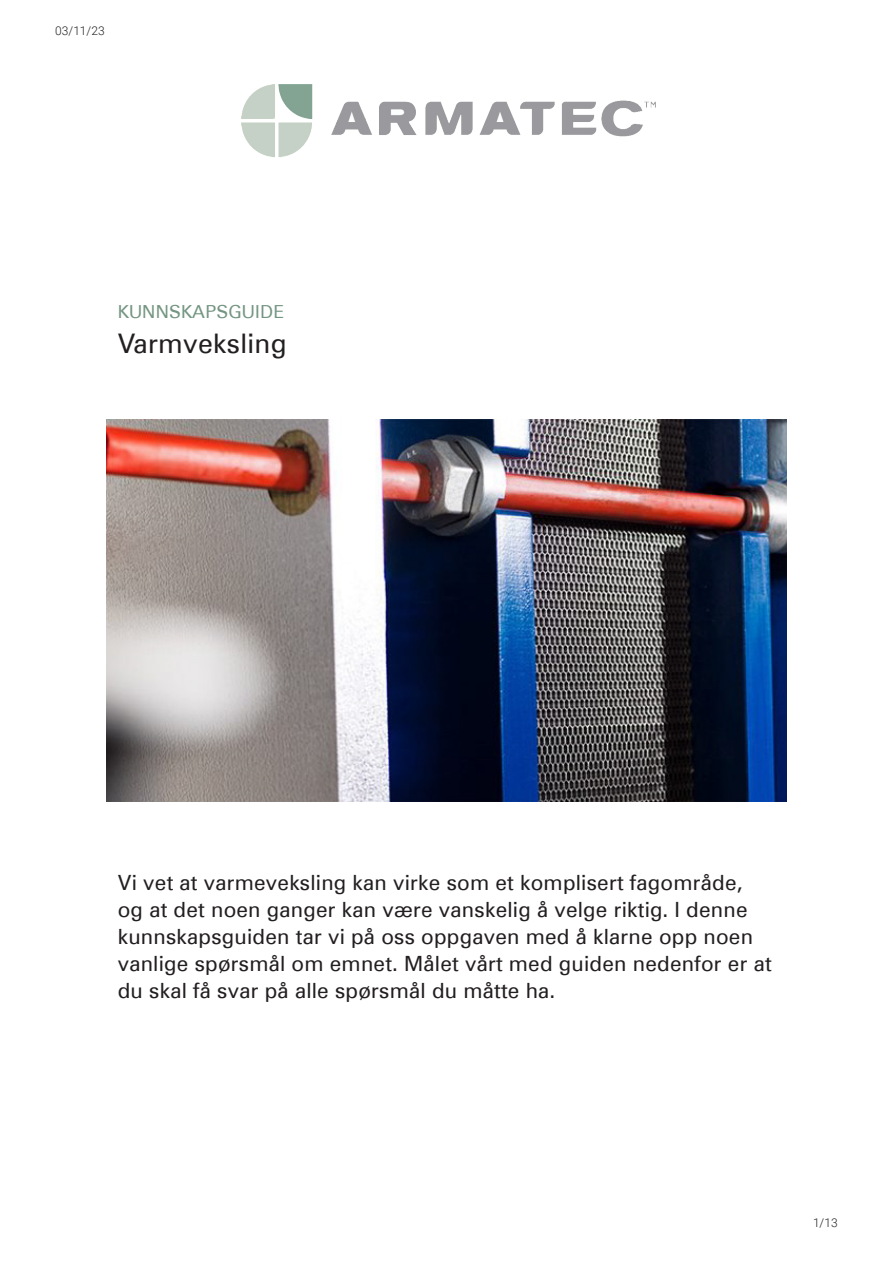
<style>
.page{position:relative;width:893px;height:1263px;background:#fff}
.page>*{position:absolute;margin:0;border:0;box-sizing:border-box;transform-origin:0 0}
.Startside{font:27px "Zurich W01";letter-spacing:.01em;color:#231f20}
.Startside-2{font:21px/27px "Zurich W01";letter-spacing:.01em;color:#231f20}
.t1{font:18px "Zurich W01";letter-spacing:.01em;color:#749581}
.t2{font:300 12px "Roboto";color:#231f20}
</style>
<div class="page">
<img style="left:106px;top:420px;width:681px;height:381px">
<img style="left:241px;top:84px;width:415px;height:73px">
<p class="t2" style="left:55px;top:22px;width:51px">03/11/23</p>
<p class="t1" style="left:118px;top:300px;width:168px">KUNNSKAPSGUIDE</p>
<p class="Startside" style="left:118px;top:327px;width:170px">Varmveksling</p>
<p class="Startside-2" style="left:118px;top:868px;width:655px">Vi vet at varmeveksling kan virke som et komplisert fagområde, og at det noen ganger kan være vanskelig å velge riktig. I denne kunnskapsguiden tar vi på oss oppgaven med å klarne opp noen vanlige spørsmål om emnet. Målet vårt med guiden nedenfor er at du skal få svar på alle spørsmål du måtte ha.</p>
<p class="t2" style="left:813px;top:1214px;width:26px">1/13</p>
</div>
